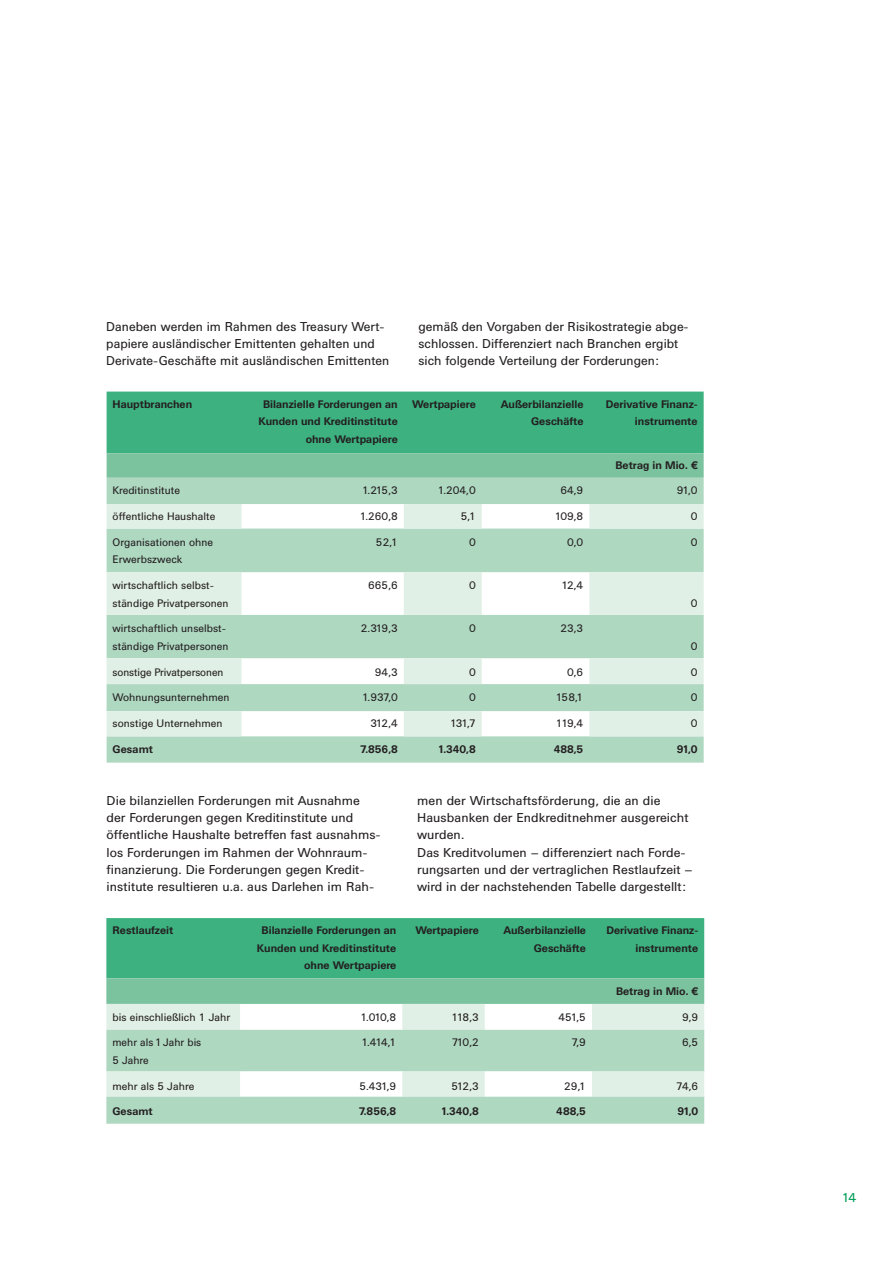
<style>
.page{position:relative;width:893px;height:1263px;background:#fff}
.page>*{position:absolute;margin:0;border:0;box-sizing:border-box;transform-origin:0 0}
.t1{font:12.75px/17.2px "Univers BQ";color:#231f20}
.t2{font:12.75px "Univers BQ";color:#009d57}
.t3{font:10.8px/17.2px "Univers BQ";color:#231f20}
.t4{font:700 10.8px/17.2px "Univers BQ";color:#231f20;text-align:right}
</style>
<div class="page">
<svg style="left:107px;top:392px;width:597px;height:86px;background:#4fb689"></svg>
<div style="left:107px;top:478px;width:597px;height:285px;background:#afd8c1"></div>
<svg style="left:107px;top:504px;width:597px;height:232px"></svg>
<svg style="left:106px;top:918px;width:598px;height:86px;background:#50b689"></svg>
<svg style="left:106px;top:1004px;width:598px;height:26px;fill:#e1f0e6"></svg>
<svg style="left:106px;top:1030px;width:598px;height:94px;background:#c0e0ce"></svg>
<p class="t1" style="left:106px;top:319px;width:285px">Daneben werden im Rahmen des Treasury Wert&shy;papiere ausländischer Emittenten gehalten und<br>Derivate-Geschäfte mit ausländischen Emittenten</p>
<p class="t1" style="left:418px;top:319px;width:272px">gemäß den Vorgaben der Risikostrategie abge&shy;schlossen. Differenziert nach Branchen ergibt sich folgende Verteilung der Forderungen:</p>
<p class="t4" style="left:113px;top:397px;width:81px">Hauptbranchen</p>
<p class="t4" style="left:258px;top:397px;width:141px">Bilanzielle Forderungen an<br>Kunden und Kreditinstitute ohne Wertpapiere</p>
<p class="t4" style="left:412px;top:397px;width:65px">Wertpapiere</p>
<p class="t4" style="left:501px;top:397px;width:84px">Außerbilanzielle<br>Geschäfte</p>
<p class="t4" style="left:606px;top:397px;width:93px">Derivative Finanz&shy;instrumente</p>
<p class="t4" style="left:615px;top:457px;width:84px">Betrag in Mio. €</p>
<p class="t3" style="left:113px;top:483px;width:69px">Kreditinstitute</p>
<p class="t3" style="left:362px;top:483px;width:37px">1.215,3</p>
<p class="t3" style="left:438px;top:483px;width:40px">1.204,0</p>
<p class="t3" style="left:560px;top:483px;width:24px">64,9</p>
<p class="t3" style="left:677px;top:483px;width:22px">91,0</p>
<p class="t3" style="left:113px;top:509px;width:104px">öffentliche Haushalte</p>
<p class="t3" style="left:360px;top:509px;width:40px">1.260,8</p>
<p class="t3" style="left:461px;top:509px;width:17px">5,1</p>
<p class="t3" style="left:555px;top:509px;width:30px">109,8</p>
<p class="t3" style="left:691px;top:509px;width:8px">0</p>
<p class="t3" style="left:113px;top:535px;width:102px">Organisationen ohne<br>Erwerbszweck</p>
<p class="t3" style="left:376px;top:535px;width:23px">52,1</p>
<p class="t3" style="left:469px;top:535px;width:8px">0</p>
<p class="t3" style="left:567px;top:535px;width:18px">0,0</p>
<p class="t3" style="left:691px;top:535px;width:8px">0</p>
<p class="t3" style="left:113px;top:578px;width:118px">wirtschaftlich selbst&shy;ständige Privatpersonen</p>
<p class="t3" style="left:368px;top:578px;width:31px">665,6</p>
<p class="t3" style="left:469px;top:578px;width:8px">0</p>
<p class="t3" style="left:561px;top:578px;width:23px">12,4</p>
<p class="t3" style="left:691px;top:595px;width:8px">0</p>
<p class="t3" style="left:113px;top:621px;width:118px">wirtschaftlich unselbst&shy;ständige Privatpersonen</p>
<p class="t3" style="left:361px;top:621px;width:38px">2.319,3</p>
<p class="t3" style="left:469px;top:621px;width:8px">0</p>
<p class="t3" style="left:560px;top:621px;width:24px">23,3</p>
<p class="t3" style="left:691px;top:638px;width:8px">0</p>
<p class="t3" style="left:113px;top:664px;width:112px">sonstige Privatpersonen</p>
<p class="t3" style="left:375px;top:664px;width:24px">94,3</p>
<p class="t3" style="left:469px;top:664px;width:8px">0</p>
<p class="t3" style="left:567px;top:664px;width:18px">0,6</p>
<p class="t3" style="left:691px;top:664px;width:8px">0</p>
<p class="t3" style="left:113px;top:690px;width:118px">Wohnungsunternehmen</p>
<p class="t3" style="left:362px;top:690px;width:37px">1.937,0</p>
<p class="t3" style="left:469px;top:690px;width:8px">0</p>
<p class="t3" style="left:556px;top:690px;width:29px">158,1</p>
<p class="t3" style="left:691px;top:690px;width:8px">0</p>
<p class="t3" style="left:113px;top:716px;width:111px">sonstige Unternehmen</p>
<p class="t3" style="left:370px;top:716px;width:29px">312,4</p>
<p class="t3" style="left:450px;top:716px;width:27px">131,7</p>
<p class="t3" style="left:556px;top:716px;width:29px">119,4</p>
<p class="t3" style="left:691px;top:716px;width:8px">0</p>
<p class="t4" style="left:113px;top:742px;width:42px">Gesamt</p>
<p class="t4" style="left:360px;top:742px;width:39px">7.856,8</p>
<p class="t4" style="left:438px;top:742px;width:40px">1.340,8</p>
<p class="t4" style="left:554px;top:742px;width:31px">488,5</p>
<p class="t4" style="left:677px;top:742px;width:22px">91,0</p>
<p class="t1" style="left:107px;top:793px;width:276px">Die bilanziellen Forderungen mit Ausnahme der Forderungen gegen Kreditinstitute und öffentliche Haushalte betreffen fast ausnahms&shy;los Forderungen im Rahmen der Wohnraum&shy;finanzierung. Die Forderungen gegen Kredit&shy;institute resultieren u.a. aus Darlehen im Rah-</p>
<p class="t1" style="left:417px;top:793px;width:277px">men der Wirtschaftsförderung, die an die Hausbanken der Endkreditnehmer ausgereicht wurden.<br>Das Kreditvolumen – differenziert nach Forde&shy;rungsarten und der vertraglichen Restlaufzeit – wird in der nachstehenden Tabelle dargestellt:</p>
<p class="t4" style="left:112px;top:923px;width:62px">Restlaufzeit</p>
<p class="t4" style="left:257px;top:923px;width:141px">Bilanzielle Forderungen an<br>Kunden und Kreditinstitute ohne Wertpapiere</p>
<p class="t4" style="left:415px;top:923px;width:65px">Wertpapiere</p>
<p class="t4" style="left:503px;top:923px;width:84px">Außerbilanzielle<br>Geschäfte</p>
<p class="t4" style="left:606px;top:923px;width:93px">Derivative Finanz&shy;instrumente</p>
<p class="t4" style="left:616px;top:983px;width:84px">Betrag in Mio. €</p>
<p class="t3" style="left:112px;top:1009px;width:119px">bis einschließlich 1 Jahr</p>
<p class="t3" style="left:360px;top:1009px;width:37px">1.010,8</p>
<p class="t3" style="left:451px;top:1009px;width:29px">118,3</p>
<p class="t3" style="left:558px;top:1009px;width:29px">451,5</p>
<p class="t3" style="left:682px;top:1009px;width:18px">9,9</p>
<p class="t3" style="left:112px;top:1035px;width:90px">mehr als 1 Jahr bis<br>5 Jahre</p>
<p class="t3" style="left:362px;top:1035px;width:36px">1.414,1</p>
<p class="t3" style="left:452px;top:1035px;width:29px">710,2</p>
<p class="t3" style="left:571px;top:1035px;width:16px">7,9</p>
<p class="t3" style="left:682px;top:1035px;width:18px">6,5</p>
<p class="t3" style="left:112px;top:1078px;width:83px">mehr als 5 Jahre</p>
<p class="t3" style="left:359px;top:1078px;width:38px">5.431,9</p>
<p class="t3" style="left:451px;top:1078px;width:29px">512,3</p>
<p class="t3" style="left:564px;top:1078px;width:23px">29,1</p>
<p class="t3" style="left:676px;top:1078px;width:24px">74,6</p>
<p class="t4" style="left:112px;top:1104px;width:42px">Gesamt</p>
<p class="t4" style="left:359px;top:1104px;width:39px">7.856,8</p>
<p class="t4" style="left:441px;top:1104px;width:40px">1.340,8</p>
<p class="t4" style="left:556px;top:1104px;width:31px">488,5</p>
<p class="t4" style="left:677px;top:1104px;width:22px">91,0</p>
<p class="t2" style="left:842px;top:1193px;width:16px">14</p>
</div>
